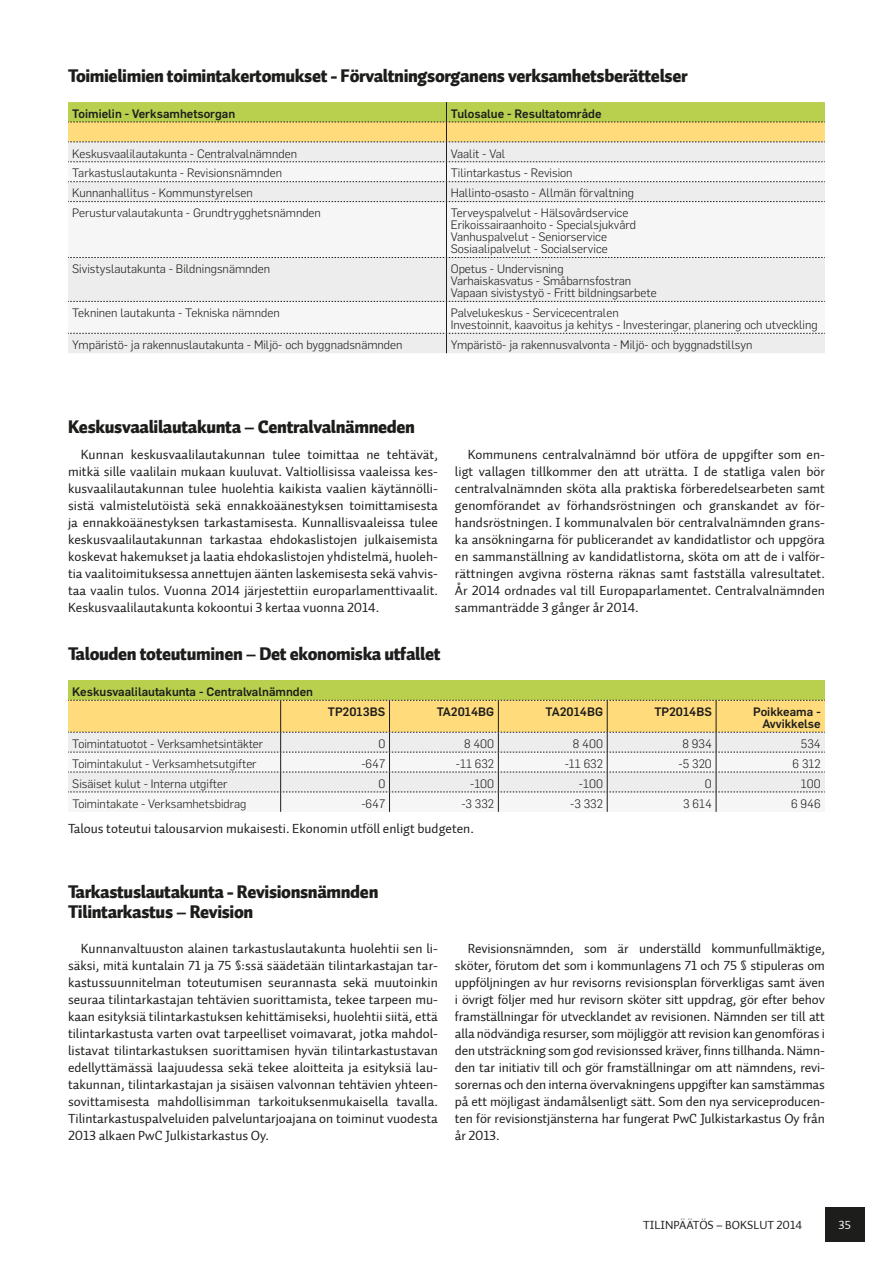
<style>
.page{position:relative;width:893px;height:1263px;background:#fff}
.page>*{position:absolute;margin:0;border:0;box-sizing:border-box;transform-origin:0 0}
.t1{font:18px/19.5px "Auto 2 Black LF";letter-spacing:-.02em;color:#1d1d1b}
.t2{font:13.5px/17px "Auto 2 Regular LF";color:#1d1d1b;text-align:justify}
.t3{font:13.5px "Auto 1 Regular LF";color:#1d1d1b}
.t4{font:300 12px/12px "Flama";color:#1d1d1b}
.t5{font:500 12px/12px "Flama";color:#1d1d1b;text-align:right}
.t6{font:12px "Auto 1 Regular LF";color:#1d1d1b}
.t7{font:12px "Auto 2 Regular LF";color:#fff}
</style>
<div class="page">
<div style="left:825px;top:1208px;width:39px;height:34px;background:#1d1d1b"></div>
<div style="left:68px;top:680px;width:757px;height:20px;background:#b9d04f"></div>
<svg style="left:68px;top:700px;width:757px;height:112px"></svg>
<svg style="left:68px;top:202px;width:757px;height:131px;fill:#f6f6f6"></svg>
<hr style="left:446px;top:202px;width:1px;height:55px;background:#1d1d1b">
<hr style="left:446px;top:258px;width:1px;height:43px;background:#1d1d1b">
<hr style="left:446px;top:302px;width:1px;height:31px;background:#1d1d1b">
<svg style="left:68px;top:102px;width:757px;height:100px"></svg>
<svg style="left:68px;top:257px;width:757px;height:1px"></svg>
<svg style="left:68px;top:301px;width:757px;height:1px"></svg>
<div style="left:68px;top:333px;width:757px;height:20px;background:#ededed"></div>
<h1 class="t1" style="left:68px;top:67px;width:621px">Toimielimien toimintakertomukset - Förvaltningsorganens verksamhetsberättelser</h1>
<p class="t5" style="left:72px;top:107px;width:164px">Toimielin - Verksamhetsorgan</p>
<p class="t5" style="left:451px;top:107px;width:152px">Tulosalue - Resultatområde</p>
<p class="t4" style="left:72px;top:147px;width:226px">Keskusvaalilautakunta - Centralvalnämnden</p>
<p class="t4" style="left:451px;top:147px;width:56px">Vaalit - Val</p>
<p class="t4" style="left:72px;top:167px;width:211px">Tarkastuslautakunta - Revisionsnämnden</p>
<p class="t4" style="left:451px;top:167px;width:123px">Tilintarkastus - Revision</p>
<p class="t4" style="left:72px;top:186px;width:182px">Kunnanhallitus - Kommunstyrelsen</p>
<p class="t4" style="left:451px;top:186px;width:185px">Hallinto-osasto - Allmän förvaltning</p>
<p class="t4" style="left:72px;top:206px;width:250px">Perusturvalautakunta - Grundtrygghetsnämnden</p>
<p class="t4" style="left:451px;top:206px;width:187px">Terveyspalvelut - Hälsovårdservice Erikoissairaanhoito - Specialsjukvård Vanhuspalvelut - Seniorservice Sosiaalipalvelut - Socialservice</p>
<p class="t4" style="left:72px;top:262px;width:199px">Sivistyslautakunta - Bildningsnämnden</p>
<p class="t4" style="left:451px;top:262px;width:208px">Opetus - Undervisning<br>Varhaiskasvatus - Småbarnsfostran<br>Vapaan sivistystyö - Fritt bildningsarbete</p>
<p class="t4" style="left:72px;top:306px;width:209px">Tekninen lautakunta - Tekniska nämnden</p>
<p class="t4" style="left:451px;top:306px;width:368px">Palvelukeskus - Servicecentralen<br>Investoinnit, kaavoitus ja kehitys - Investeringar, planering och utveckling</p>
<p class="t4" style="left:72px;top:338px;width:332px">Ympäristö- ja rakennuslautakunta - Miljö- och byggnadsnämnden</p>
<p class="t4" style="left:451px;top:338px;width:303px">Ympäristö- ja rakennusvalvonta - Miljö- och byggnadstillsyn</p>
<h1 class="t1" style="left:68px;top:417px;width:349px">Keskusvaalilautakunta – Centralvalnämneden</h1>
<p class="t2" style="left:68px;top:446px;width:371px;text-indent:13px">Kunnan keskusvaalilautakunnan tulee toimittaa ne tehtävät, mitkä sille vaalilain mukaan kuuluvat. Valtiollisissa vaaleissa kes&shy;kusvaalilautakunnan tulee huolehtia kaikista vaalien käytännölli&shy;sistä valmistelutöistä sekä ennakkoäänestyksen toimittamisesta ja ennakkoäänestyksen tarkastamisesta. Kunnallisvaaleissa tulee keskusvaalilautakunnan tarkastaa ehdokaslistojen julkaisemista koskevat hakemukset ja laatia ehdokaslistojen yhdistelmä, huoleh&shy;tia vaalitoimituksessa annettujen äänten laskemisesta sekä vahvis&shy;taa vaalin tulos. Vuonna 2014 järjestettiin europarlamenttivaalit.<br>Keskusvaalilautakunta kokoontui 3 kertaa vuonna 2014.</p>
<h1 class="t1" style="left:68px;top:645px;width:374px">Talouden toteutuminen – Det ekonomiska utfallet</h1>
<p class="t5" style="left:72px;top:685px;width:242px">Keskusvaalilautakunta - Centralvalnämnden</p>
<p class="t2" style="left:455px;top:446px;width:371px;text-indent:13px">Kommunens centralvalnämnd bör utföra de uppgifter som en&shy;ligt vallagen tillkommer den att uträtta. I de statliga valen bör centralvalnämnden sköta alla praktiska förberedelsearbeten samt genomförandet av förhandsröstningen och granskandet av för&shy;handsröstningen. I kommunalvalen bör centralvalnämnden grans&shy;ka ansökningarna för publicerandet av kandidatlistor och uppgöra en sammanställning av kandidatlistorna, sköta om att de i valför&shy;rättningen avgivna rösterna räknas samt fastställa valresultatet.<br>År 2014 ordnades val till Europaparlamentet. Centralvalnämnden sammanträdde 3 gånger år 2014.</p>
<p class="t5" style="left:328px;top:705px;width:59px">TP2013BS</p>
<p class="t5" style="left:437px;top:705px;width:59px">TA2014BG</p>
<p class="t5" style="left:546px;top:705px;width:59px">TA2014BG</p>
<p class="t5" style="left:654px;top:705px;width:59px">TP2014BS</p>
<p class="t5" style="left:753px;top:705px;width:69px">Poikkeama -<br>Avvikkelse</p>
<p class="t4" style="left:72px;top:737px;width:193px">Toimintatuotot - Verksamhetsintäkter</p>
<p class="t4" style="left:378px;top:737px;width:8px">0</p>
<p class="t4" style="left:464px;top:737px;width:32px">8 400</p>
<p class="t4" style="left:573px;top:737px;width:32px">8 400</p>
<p class="t4" style="left:682px;top:737px;width:31px">8 934</p>
<p class="t4" style="left:801px;top:737px;width:21px">534</p>
<p class="t4" style="left:72px;top:757px;width:186px">Toimintakulut - Verksamhetsutgifter</p>
<p class="t4" style="left:361px;top:757px;width:25px">-647</p>
<p class="t4" style="left:456px;top:757px;width:40px">-11 632</p>
<p class="t4" style="left:565px;top:757px;width:40px">-11 632</p>
<p class="t4" style="left:679px;top:757px;width:35px">-5 320</p>
<p class="t4" style="left:793px;top:757px;width:30px">6 312</p>
<p class="t4" style="left:72px;top:777px;width:157px">Sisäiset kulut - Interna utgifter</p>
<p class="t4" style="left:378px;top:777px;width:8px">0</p>
<p class="t4" style="left:470px;top:777px;width:26px">-100</p>
<p class="t4" style="left:579px;top:777px;width:26px">-100</p>
<p class="t4" style="left:705px;top:777px;width:8px">0</p>
<p class="t4" style="left:801px;top:777px;width:21px">100</p>
<p class="t4" style="left:72px;top:797px;width:176px">Toimintakate - Verksamhetsbidrag</p>
<p class="t4" style="left:361px;top:797px;width:25px">-647</p>
<p class="t4" style="left:461px;top:797px;width:34px">-3 332</p>
<p class="t4" style="left:570px;top:797px;width:34px">-3 332</p>
<p class="t4" style="left:683px;top:797px;width:30px">3 614</p>
<p class="t4" style="left:791px;top:797px;width:31px">6 946</p>
<p class="t3" style="left:68px;top:820px;width:407px">Talous toteutui talousarvion mukaisesti. Ekonomin utföll enligt budgeten.</p>
<h1 class="t1" style="left:68px;top:883px;width:312px">Tarkastuslautakunta - Revisionsnämnden<br>Tilintarkastus – Revision</h1>
<p class="t2" style="left:68px;top:940px;width:371px;text-indent:13px">Kunnanvaltuuston alainen tarkastuslautakunta huolehtii sen li&shy;säksi, mitä kuntalain 71 ja 75 §:ssä säädetään tilintarkastajan tar&shy;kastussuunnitelman toteutumisen seurannasta sekä muutoinkin seuraa tilintarkastajan tehtävien suorittamista, tekee tarpeen mu&shy;kaan esityksiä tilintarkastuksen kehittämiseksi, huolehtii siitä, että tilintarkastusta varten ovat tarpeelliset voimavarat, jotka mahdol&shy;listavat tilintarkastuksen suorittamisen hyvän tilintarkastustavan edellyttämässä laajuudessa sekä tekee aloitteita ja esityksiä lau&shy;takunnan, tilintarkastajan ja sisäisen valvonnan tehtävien yhteen&shy;sovittamisesta mahdollisimman tarkoituksenmukaisella tavalla.<br>Tilintarkastuspalveluiden palveluntarjoajana on toiminut vuodesta 2013 alkaen PwC Julkistarkastus Oy.</p>
<p class="t2" style="left:455px;top:940px;width:371px;text-indent:13px">Revisionsnämnden, som är underställd kommunfullmäktige, sköter, förutom det som i kommunlagens 71 och 75 § stipuleras om uppföljningen av hur revisorns revisionsplan förverkligas samt även i övrigt följer med hur revisorn sköter sitt uppdrag, gör efter behov framställningar för utvecklandet av revisionen. Nämnden ser till att alla nödvändiga resurser, som möjliggör att revision kan genomföras i den utsträckning som god revisionssed kräver, finns tillhanda. Nämn&shy;den tar initiativ till och gör framställningar om att nämndens, revi&shy;sorernas och den interna övervakningens uppgifter kan samstämmas på ett möjligast ändamålsenligt sätt. Som den nya serviceproducen&shy;ten för revisionstjänsterna har fungerat PwC Julkistarkastus Oy från år 2013.</p>
<p class="t6" style="left:643px;top:1218px;width:160px">TILINPÄÄTÖS – BOKSLUT 2014</p>
<p class="t7" style="left:838px;top:1217px;width:14px">35</p>
</div>
